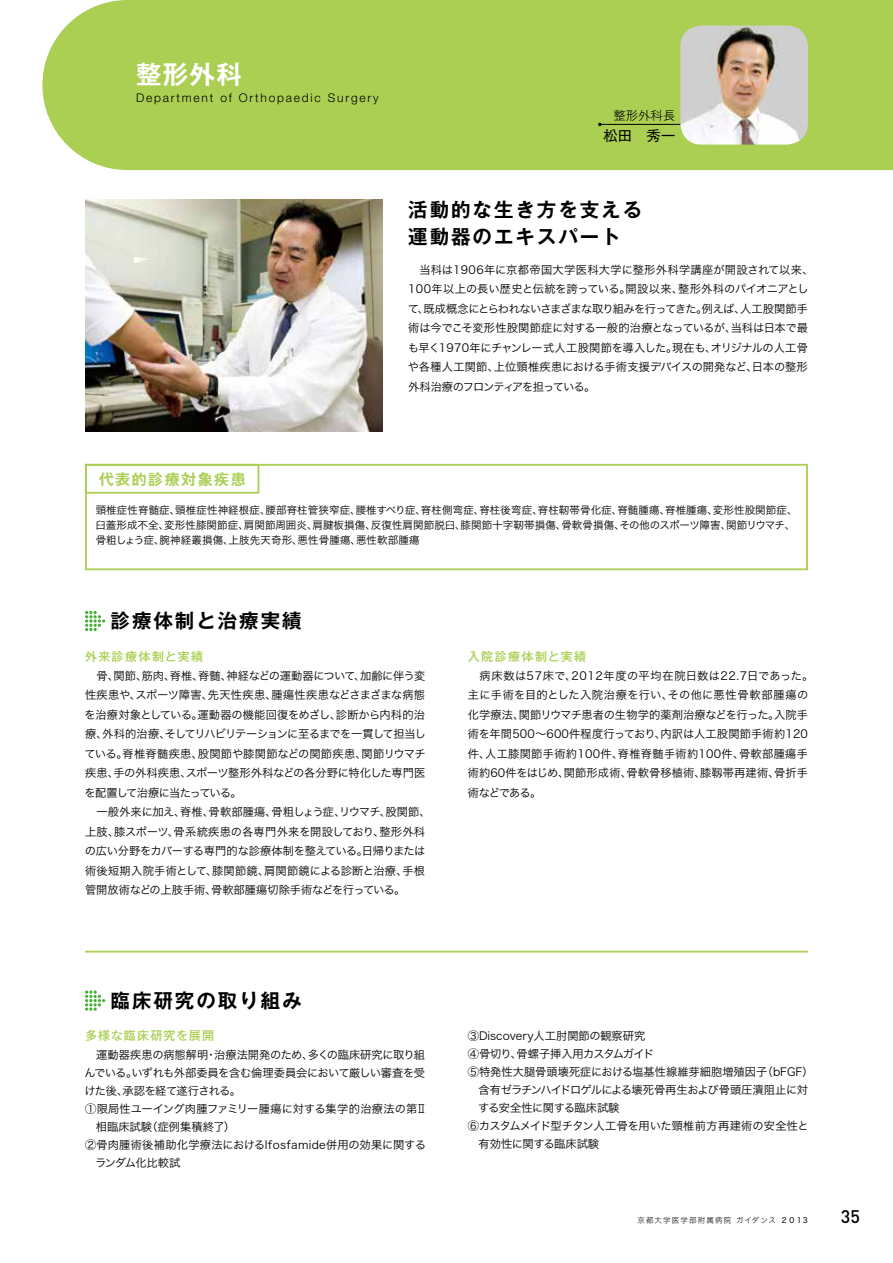
<style>
.page{position:relative;width:893px;height:1263px;background:#fff}
.page>*{position:absolute;margin:0;border:0;box-sizing:border-box;transform-origin:0 0}
.t1{font:700 25.5px "Gothic MB101 Pr 5 De";color:#fff}
.t2{font:700 19.5px/27px "Gothic MB101 Pr 5 De";letter-spacing:.1em;color:#000}
.t3{font:500 18px "Adi Haus";color:#000}
.t4{font:700 15px "Gothic MB101 Pr 5 De";letter-spacing:.1em;color:#aacf52}
.t5{font:14.25px "Gothic MB101 Pr 5";color:#000}
.t6{font:300 12px "Helvetica Neue LT Std";letter-spacing:.15em;color:#000}
.t7{font:500 12px "Gothic MB101 Pr 5";letter-spacing:.1em;color:#aacf52}
.t8{font:500 12px "Gothic MB101 Pr 5";letter-spacing:.12em;color:#aacf52}
.t9{font:300 12px "Gothic MB101 Pr 5";letter-spacing:.03em;color:#000}
.t10{font:11.25px/19.5px "Hira Kaku Std W3";color:#000}
.t11{font:11.25px/19.5px "Hira Kaku Std W3";letter-spacing:-.02em;color:#000}
.t12{font:11.25px "Hira Kaku Std W3";letter-spacing:-.055em;color:#000}
.t13{font:11.25px "Hira Kaku Std W3";letter-spacing:.025em;color:#000}
.t14{font:11.25px "Hira Kaku Std W3";letter-spacing:-.045em;color:#000}
.t15{font:11.25px "Hira Kaku Std W3";letter-spacing:-.05em;color:#000}
.t16{font:11.25px "Hira Kaku Std W3";letter-spacing:-.035em;color:#000}
.t17{font:11.25px "Hira Kaku Std W3";letter-spacing:-.04em;color:#000}
.t18{font:10.5px/15px "Hira Kaku Std W3";letter-spacing:.01em;color:#000}
.t19{font:7.5px "Hira Kaku Std W2";letter-spacing:.15em;color:#000}
.s1{font-family:"Gothic MB101 Pr 5";font-weight:300}
.s2{font-family:"Hira Kaku Std W4"}
</style>
<div class="page">
<div style="left:42px;top:0;width:851px;height:170px;background:#aacf52"></div>
<div style="left:85px;top:464px;width:174px;height:30px;border:2px solid #aacf52"></div>
<hr style="left:85px;top:951px;width:723px;height:1px;background:#aacf52">
<hr style="left:600px;top:124px;width:82px;height:1px;background:#000">
<div style="left:85px;top:464px;width:723px;height:106px;border:2px solid #aacf52"></div>
<img style="left:85px;top:200px;width:298px;height:232px">
<svg style="left:85px;top:611px;width:20px;height:20px"></svg>
<svg style="left:85px;top:990px;width:20px;height:21px"></svg>
<img style="left:680px;top:26px;width:128px;height:119px">
<h1 class="t1" style="left:136px;top:53px;width:107px">整形外科</h1>
<p class="t6" style="left:136px;top:91px;width:244px">Department of Orthopaedic Surgery</p>
<p class="t9" style="left:614px;top:106px;width:63px">整形外科長</p>
<p class="t5" style="left:604px;top:124px;width:73px">松田　秀一</p>
<h2 class="t2" style="left:408px;top:195px;width:235px">活動的な生き方を支える運動器のエキスパート</h2>
<p class="t10" style="left:408px;top:259px;width:407px">　当科は1906年に京都帝国大学医科大学に整形外科学講座が開設されて以来、100年以上の長い歴史と伝統を誇っている。開設以来、整形外科のパイオニアとして、既成概念にとらわれないさまざまな取り組みを行ってきた。例えば、人工股関節手術は今でこそ変形性股関節症に対する一般的治療となっているが、当科は日本で最も早く1970年にチャンレー式人工股関節を導入した。現在も、オリジナルの人工骨や各種人工関節、上位頸椎疾患における手術支援デバイスの開発など、日本の整形外科治療のフロンティアを担っている。</p>
<h3 class="t4" style="left:99px;top:466px;width:148px">代表的診療対象疾患</h3>
<p class="t18" style="left:95px;top:502px;width:698px">頸椎症性脊髄症、頸椎症性神経根症、腰部脊柱管狭窄症、腰椎すべり症、脊柱側弯症、脊柱後弯症、脊柱靭帯骨化症、脊髄腫瘍、脊椎腫瘍、変形性股関節症､臼蓋形成不全、変形性膝関節症､肩関節周囲炎、肩腱板損傷、反復性肩関節脱臼、膝関節十字靭帯損傷、骨軟骨損傷、その他のスポーツ障害、関節リウマチ､骨粗しょう症､腕神経叢損傷、上肢先天奇形、悪性骨腫瘍、悪性軟部腫瘍</p>
<h2 class="t2" style="left:111px;top:606px;width:193px">診療体制と治療実績</h2>
<p class="t7" style="left:85px;top:646px;width:120px">外来診療体制と実績</p>
<p class="t11" style="left:84px;top:665px;width:348px">　骨、関節、筋肉、脊椎、脊髄、神経などの運動器について、加齢に伴う変性疾患や、スポーツ障害、先天性疾患、腫瘍性疾患などさまざまな病態を治療対象としている。運動器の機能回復をめざし、診断から内科的治療、外科的治療、そしてリハビリテーションに至るまでを一貫して担当している。脊椎脊髄疾患、股関節や膝関節などの関節疾患、関節リウマチ疾患、手の外科疾患、スポーツ整形外科などの各分野に特化した専門医を配置して治療に当たっている。<br>　一般外来に加え、脊椎、骨軟部腫瘍、骨粗しょう症、リウマチ、股関節、上肢、膝スポーツ、骨系統疾患の各専門外来を開設しており、整形外科の広い分野をカバーする専門的な診療体制を整えている。日帰りまたは術後短期入院手術として、膝関節鏡、肩関節鏡による診断と治療、手根管開放術などの上肢手術、骨軟部腫瘍切除手術などを行っている。</p>
<h2 class="t2" style="left:111px;top:985px;width:193px">臨床研究の取り組み</h2>
<p class="t7" style="left:85px;top:1026px;width:131px">多様な臨床研究を展開</p>
<p class="t10" style="left:85px;top:1045px;width:342px">　運動器疾患の病態解明・治療法開発のため、多くの臨床研究に取り組</p>
<p class="t14" style="left:85px;top:1064px;width:342px">んでいる。いずれも外部委員を含む倫理委員会において厳しい審査を受</p>
<p class="t12" style="left:85px;top:1082px;width:158px">けた後、承認を経て遂行される。</p>
<p class="t10" style="left:85px;top:1099px;width:344px">①限局性ユーイング肉腫ファミリー腫瘍に対する集学的治療法の第<span class="s1">Ⅱ</span></p>
<p class="t10" style="left:96px;top:1117px;width:141px">相臨床試験（症例集積終了）</p>
<p class="t13" style="left:85px;top:1136px;width:342px">②骨肉腫術後補助化学療法におけるIfosfamide併用の効果に関する</p>
<p class="t17" style="left:95px;top:1154px;width:87px">ランダム化比較試</p>
<p class="t8" style="left:468px;top:646px;width:120px">入院診療体制と実績</p>
<p class="t10" style="left:468px;top:665px;width:347px">　病床数は57床で、2012年度の平均在院日数は22.7日であった。主に手術を目的とした入院治療を行い、その他に悪性骨軟部腫瘍の化学療法、関節リウマチ患者の生物学的薬剤治療などを行った。入院手術を年間500〜600件程度行っており、内訳は人工股関節手術約120件、人工膝関節手術約100件、脊椎脊髄手術約100件、骨軟部腫瘍手術約60件をはじめ、関節形成術、骨軟骨移植術、膝靱帯再建術、骨折手術などである。</p>
<p class="t10" style="left:468px;top:1025px;width:179px">③Discovery人工肘関節の観察研究</p>
<p class="t15" style="left:468px;top:1045px;width:188px">④骨切り、骨螺子挿入用カスタムガイド</p>
<p class="t10" style="left:468px;top:1061px;width:347px">⑤特発性大腿骨頭壊死症における塩基性線維芽細胞増殖因子（bFGF）</p>
<p class="t12" style="left:479px;top:1081px;width:331px">含有ゼラチンハイドロゲルによる壊死骨再生および骨頭圧潰阻止に対</p>
<p class="t16" style="left:478px;top:1099px;width:143px">する安全性に関する臨床試験</p>
<p class="t10" style="left:468px;top:1115px;width:343px">⑥カスタムメイド型チタン人工骨を用いた頸椎前方再建術の安全性と</p>
<p class="t10" style="left:479px;top:1133px;width:122px">有効性に関する臨床試験</p>
<p class="t19" style="left:637px;top:1214px;width:172px">京都大学医学部附属病院 ガイダンス <span class="s2">２０１3</span></p>
<h3 class="t3" style="left:841px;top:1205px;width:21px">35</h3>
</div>
